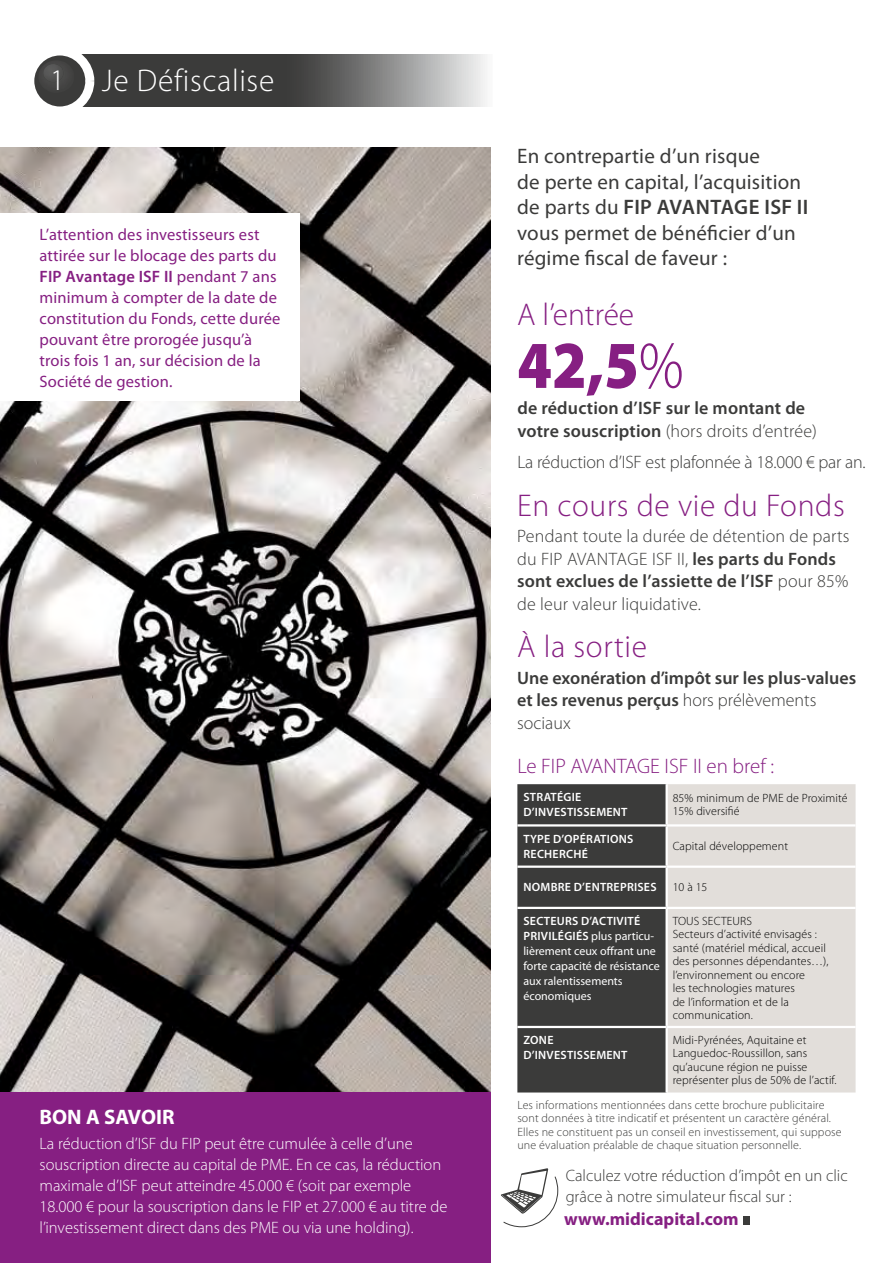
<style>
.page{position:relative;width:893px;height:1263px;background:#fff}
.page>*{position:absolute;margin:0;border:0;box-sizing:border-box;transform-origin:0 0}
.t1{font:900 67.5px "Myriad Pro";color:#861f82;scale:.9 1}
.t2{font:300 31.5px "Myriad Pro";letter-spacing:.02em;color:#861f82}
.t3{font:300 31.5px "Myriad Pro";letter-spacing:.02em;color:#fff}
.t4{font:300 30px "Myriad Pro";color:#fff}
.t5{font:21px/25.5px "Myriad Pro";letter-spacing:.01em;color:#3b3b3a}
.t6{font:300 21px "Myriad Pro";color:#861f82}
.t7{font:700 21px "Myriad Pro";color:#fff}
.t8{font:600 18px/22.5px "Myriad Pro";color:#3b3b3a}
.t9{font:300 18px/22.5px "Myriad Pro";color:#3b3b3a}
.t10{font:700 18px "Myriad Pro";color:#861f82}
.t11{font:300 16.5px/21px "Myriad Pro";color:#fff}
.t12{font:16.5px/21px "Myriad Pro";letter-spacing:.01em;color:#861f82}
.t13{font:300 16.5px/21px "Myriad Pro";color:#3b3b3a}
.t14{font:300 12px/13.5px "Myriad Pro";letter-spacing:.01em;color:#000}
.t15{font:300 12px/13.5px "Myriad Pro";letter-spacing:.01em;color:#3b3b3a}
.t16{font:12px/15px "Myriad Pro";color:#fff}
.t17{font:600 12px/15px "Myriad Pro";letter-spacing:.02em;color:#fff}
.s1{font-weight:600}
.s2{font-weight:300}
</style>
<div class="page">
<img style="left:0;top:147px;width:491px;height:945px">
<div style="left:0;top:1092px;width:491px;height:171px;background:#861f82"></div>
<div style="left:0;top:213px;width:300px;height:188px;background:#fff"></div>
<svg style="left:82px;top:54px;width:405px;height:53px;background:#656565"></svg>
<svg style="left:25px;top:46px;width:69px;height:69px"></svg>
<img style="left:38px;top:60px;width:36px;height:33px">
<img style="left:43px;top:64px;width:20px;height:18px">
<div style="left:517px;top:784px;width:148px;height:308px;background:#3b3b3a"></div>
<div style="left:668px;top:784px;width:188px;height:308px;background:#e2deda"></div>
<hr style="left:517px;top:824px;width:150px;height:2px;background:#fff">
<hr style="left:667px;top:824px;width:189px;height:2px;background:#fff">
<hr style="left:517px;top:865px;width:150px;height:3px;background:#fff">
<hr style="left:667px;top:865px;width:189px;height:3px;background:#fff">
<hr style="left:517px;top:907px;width:150px;height:2px;background:#fff">
<hr style="left:667px;top:907px;width:189px;height:2px;background:#fff">
<hr style="left:517px;top:1026px;width:150px;height:2px;background:#fff">
<hr style="left:667px;top:1026px;width:189px;height:2px;background:#fff">
<div style="left:743px;top:1217px;width:6px;height:8px;background:#3b3b3a"></div>
<svg style="left:501px;top:1168px;width:57px;height:59px"></svg>
<h3 class="t4" style="left:50px;top:63px;width:16px">1</h3>
<h2 class="t3" style="left:102px;top:63px;width:174px">Je Défiscalise</h2>
<p class="t12" style="left:40px;top:224px;width:242px">L’attention des investisseurs est attirée sur le blocage des parts du<br><span class="s1">FIP Avantage ISF II</span> pendant 7 ans minimum à compter de la date de constitution du Fonds, cette durée pouvant être prorogée jusqu’à trois fois 1 an, sur décision de la<br>Société de gestion.</p>
<h3 class="t7" style="left:40px;top:1103px;width:137px">BON A SAVOIR</h3>
<p class="t11" style="left:40px;top:1134px;width:409px">La réduction d’ISF du FIP peut être cumulée à celle d’une souscription directe au capital de PME. En ce cas, la réduction maximale d’ISF peut atteindre 45.000 € (soit par exemple 18.000 € pour la souscription dans le FIP et 27.000 € au titre de l’investissement direct dans des PME ou via une holding).</p>
<h3 class="t5" style="left:517px;top:143px;width:293px">En contrepartie d’un risque<br>de perte en capital, l’acquisition de parts du <span class="s1">FIP Avantage ISF II </span>vous permet de bénéficier d’un régime fiscal de faveur :</h3>
<h2 class="t2" style="left:517px;top:297px;width:119px">A l’entrée</h2>
<h1 class="t1" style="left:517px;top:327px;width:186px">42,5<span class="s2">%</span></h1>
<h3 class="t8" style="left:517px;top:397px;width:301px">de réduction d’ISF sur le montant de votre souscription <span class="s2">(hors droits d’entrée)</span></h3>
<h3 class="t9" style="left:517px;top:451px;width:350px">La réduction d’ISF est plafonnée à 18.000 € par an.</h3>
<h2 class="t2" style="left:517px;top:488px;width:329px">En cours de vie du Fonds</h2>
<h3 class="t9" style="left:517px;top:525px;width:334px">Pendant toute la durée de détention de parts du FIP Avanta</h3>
<h3 class="t8" style="left:517px;top:547px;width:333px;text-indent:110px"><span class="s2">ge ISF II,</span> les parts du Fonds sont exclues de l’assiette de l’ISF <span class="s2">pour 85% de leur valeur liquidative.</span></h3>
<h2 class="t2" style="left:517px;top:629px;width:131px">À la sortie</h2>
<h3 class="t8" style="left:517px;top:666px;width:341px">Une exonération d’impôt sur les plus-values et les revenus perçus <span class="s2">hors prélèvements sociaux</span></h3>
<h3 class="t6" style="left:517px;top:755px;width:258px">Le FIP AVANTAGE ISF II en bref :</h3>
<p class="t17" style="left:523px;top:789px;width:106px">Stratégie d’investiss ement</p>
<p class="t14" style="left:673px;top:791px;width:177px">85% minimum de PME de Proximité<br>15% diversifié</p>
<p class="t17" style="left:523px;top:831px;width:110px">Type d’opérations recherché</p>
<p class="t14" style="left:673px;top:839px;width:117px">Capital développement</p>
<p class="t17" style="left:523px;top:879px;width:133px">Nombre d’entreprises</p>
<p class="t14" style="left:673px;top:881px;width:36px">10 à 15</p>
<p class="t16" style="left:523px;top:913px;width:138px"><span class="s1">Secteurs d’activité privilégiés</span> plus particu&shy;lièrement ceux offrant une forte capacité de résistance aux ralentissements économiques</p>
<p class="t14" style="left:673px;top:914px;width:158px">TOUS SECTEURS<br>Secteurs d’activité envisagés : santé (matériel médical, accueil des personnes dépendantes…), l’environnement ou encore<br>les technologies matures<br>de l’information et de la communication.</p>
<p class="t17" style="left:523px;top:1032px;width:106px">Zone<br>d’investiss ement</p>
<p class="t14" style="left:673px;top:1033px;width:165px">Midi-Pyrénées, Aquitaine et<br>Languedoc-Roussillon, sans qu’aucune région ne puisse représenter plus de 50% de l’actif.</p>
<p class="t15" style="left:517px;top:1098px;width:326px">Les informations mentionnées dans cette brochure publicitaire sont données à titre indicatif et présentent un caractère général.<br>Elles ne constituent pas un conseil en investissement, qui suppose une évaluation préalable de chaque situation personnelle.</p>
<h3 class="t13" style="left:566px;top:1165px;width:283px">Calculez votre réduction d’impôt en un clic grâce à notre simulateur fiscal sur :</h3>
<h3 class="t10" style="left:564px;top:1207px;width:176px">www.midicapital.com</h3>
</div>
